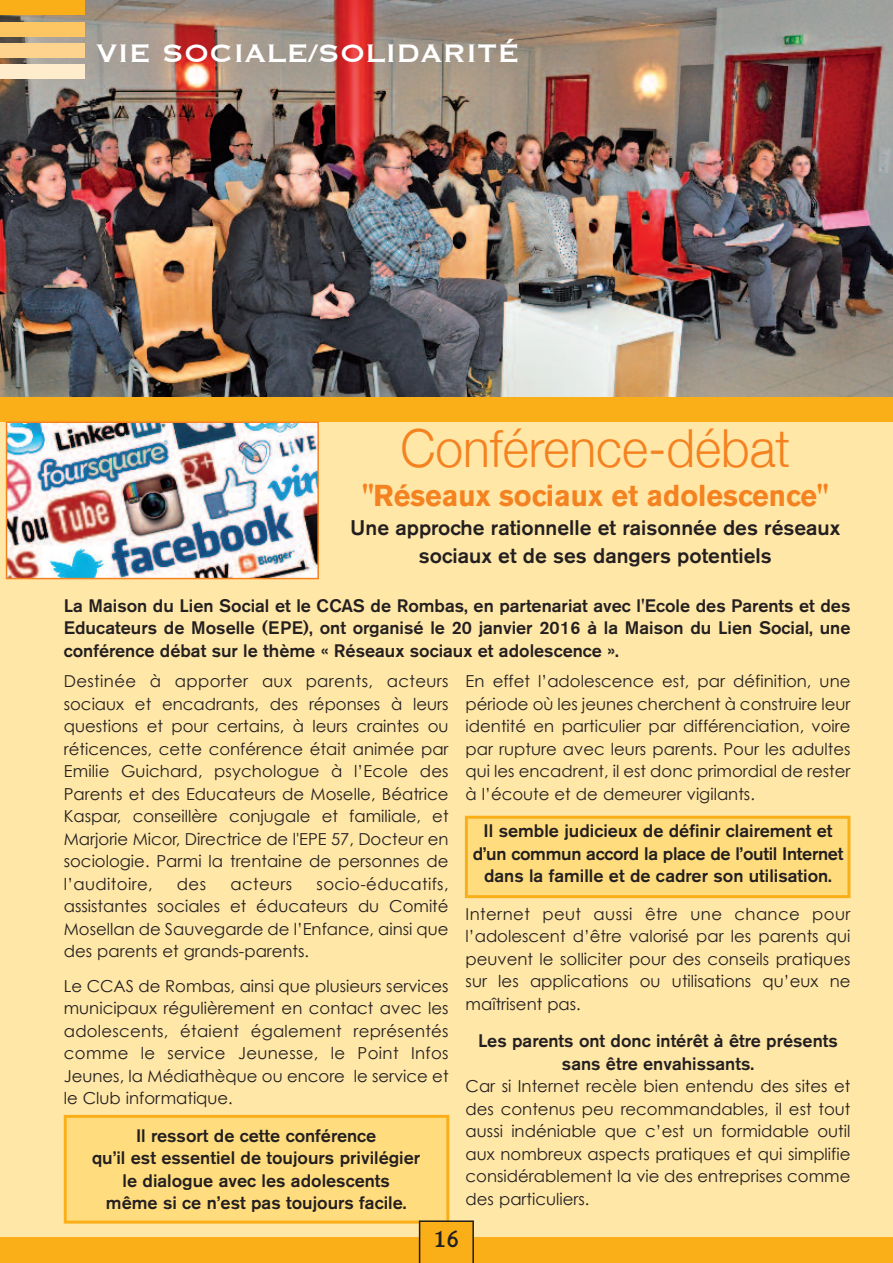
<style>
.page{position:relative;width:893px;height:1263px;background:#fff}
.page>*{position:absolute;margin:0;border:0;box-sizing:border-box;transform-origin:0 0}
.t1{font:300 52.5px "Helvetica Neue";color:#f58220;scale:.95 1}
.t2{font:33px "Copperplate";color:#fff}
.t3{font:700 30px "Akzidenz Grotesk BE";color:#f58220;scale:.95 1}
.t4{font:500 22.5px "Blindfish";color:#231f20}
.t5{font:500 21px/28.5px "Akzidenz Grotesk BE";color:#231f20;text-align:center}
.t6{font:500 18px/22.5px "Akzidenz Grotesk BE";color:#231f20;text-align:center}
.t7{font:16.5px/22.5px "Century Gothic";color:#231f20;text-align:justify}
.t8{font:16.5px "Century Gothic";letter-spacing:.02em;color:#231f20}
</style>
<div class="page">
<div style="left:0;top:9px;width:893px;height:1240px;background:#ffe7a7"></div>
<div style="left:0;top:375px;width:893px;height:47px;background:#faaf18"></div>
<div style="left:468px;top:819px;width:379px;height:76px;background:#ffdc7e"></div>
<div style="left:465px;top:816px;width:385px;height:82px;border:3px solid #faaf18"></div>
<img style="left:0;top:0;width:893px;height:396px">
<img style="left:9px;top:424px;width:307px;height:152px">
<div style="left:6px;top:421px;width:313px;height:158px;border:2px solid #f58220"></div>
<div style="left:0;top:0;width:85px;height:15px;background:#faaf18"></div>
<div style="left:0;top:22px;width:85px;height:15px;background:#fec563"></div>
<div style="left:0;top:43px;width:85px;height:15px;background:#fed38d"></div>
<div style="left:0;top:65px;width:85px;height:14px;background:#feeccd"></div>
<div style="left:0;top:1237px;width:893px;height:26px;background:#faaf18"></div>
<div style="left:67px;top:1118px;width:379px;height:102px;background:#ffdc7e"></div>
<div style="left:64px;top:1115px;width:385px;height:108px;border:3px solid #faaf18"></div>
<svg style="left:419px;top:1220px;width:55px;height:43px"></svg>
<h2 class="t2" style="left:96px;top:37px;width:425px">VIE SOCIALE/SOLIDARITÉ</h2>
<h1 class="t1" style="left:400px;top:416px;width:412px">Conférence-débat</h1>
<h3 class="t3" style="left:362px;top:484px;width:492px">"Réseaux sociaux et adolescence"</h3>
<p class="t5" style="left:350px;top:515px;width:492px">Une approche rationnelle et raisonnée des réseaux sociaux et de ses dangers potentiels</p>
<p class="t6" style="left:64px;top:596px;width:788px;text-align:justify">La Maison du Lien Social et le CCAS de Rombas, en partenariat avec l'Ecole des Parents et des Educateurs de Moselle (EPE), ont organisé le 20 janvier 2016 à la Maison du Lien Social, une conférence débat sur le thème « Réseaux sociaux et adolescence ».</p>
<p class="t7" style="left:64px;top:670px;width:386px">Destinée à apporter aux parents, acteurs sociaux et encadrants, des réponses à leurs questions et pour certains, à leurs craintes ou réticences, cette conférence était animée par Emilie Guichard, psychologue à l’Ecole des Parents et des Educateurs de Moselle, Béatrice Kaspar, conseillère conjugale et familiale, et Marjorie Micor, Directrice de l'EPE 57, Docteur en sociologie. Parmi la trentaine de personnes de l’auditoire,</p>
<p class="t7" style="left:466px;top:670px;width:386px">En effet l’adolescence est, par définition, une période où les jeunes cherchent à construire leur identité en particulier par différenciation, voire par rupture avec leurs parents. Pour les adultes qui les encadrent, il est donc primordial de rester à l’écoute et de demeurer vigilants.</p>
<p class="t6" style="left:473px;top:821px;width:372px">Il semble judicieux de définir clairement et d’un commun accord la place de l’outil Internet dans la famille et de cadrer son utilisation.</p>
<p class="t7" style="left:466px;top:902px;width:386px">Internet peut aussi être une chance pour l’adolescent d’être valorisé par les parents qui peuvent le solliciter pour des conseils pratiques sur les applications ou utilisations qu’eux ne maîtrisent pas.</p>
<p class="t6" style="left:478px;top:1031px;width:361px">Les parents ont donc intérêt à être présents sans être envahissants.</p>
<p class="t7" style="left:466px;top:1075px;width:386px">Car si Internet recèle bien entendu des sites et des contenus peu recommandables, il est tout aussi indéniable que c’est un formidable outil aux nombreux aspects pratiques et qui simplifie considérablement la vie des entreprises comme des particuliers.</p>
<p class="t7" style="left:64px;top:872px;width:386px;text-indent:253px">socio-éducatifs, assistantes sociales et éducateurs du Comité Mosellan de Sauvegarde de l’Enfance, ainsi que des parents et grands-parents.</p>
<p class="t7" style="left:64px;top:974px;width:386px">Le CCAS de Rombas, ainsi que plusieurs services municipaux régulièrement en contact avec les adolescents, étaient également représentés comme le service Jeunesse, le Point Infos Jeunes, la Médiathèque ou encore le service et le Club informatique.</p>
<p class="t6" style="left:92px;top:1126px;width:330px">Il ressort de cette conférence<br>qu’il est essentiel de toujours privilégier le dialogue avec les adolescents<br>même si ce n’est pas toujours facile.</p>
<p class="t7" style="left:177px;top:872px;width:31px">des</p>
<p class="t8" style="left:230px;top:873px;width:63px">acteurs</p>
<h3 class="t4" style="left:434px;top:1226px;width:27px">16</h3>
</div>
